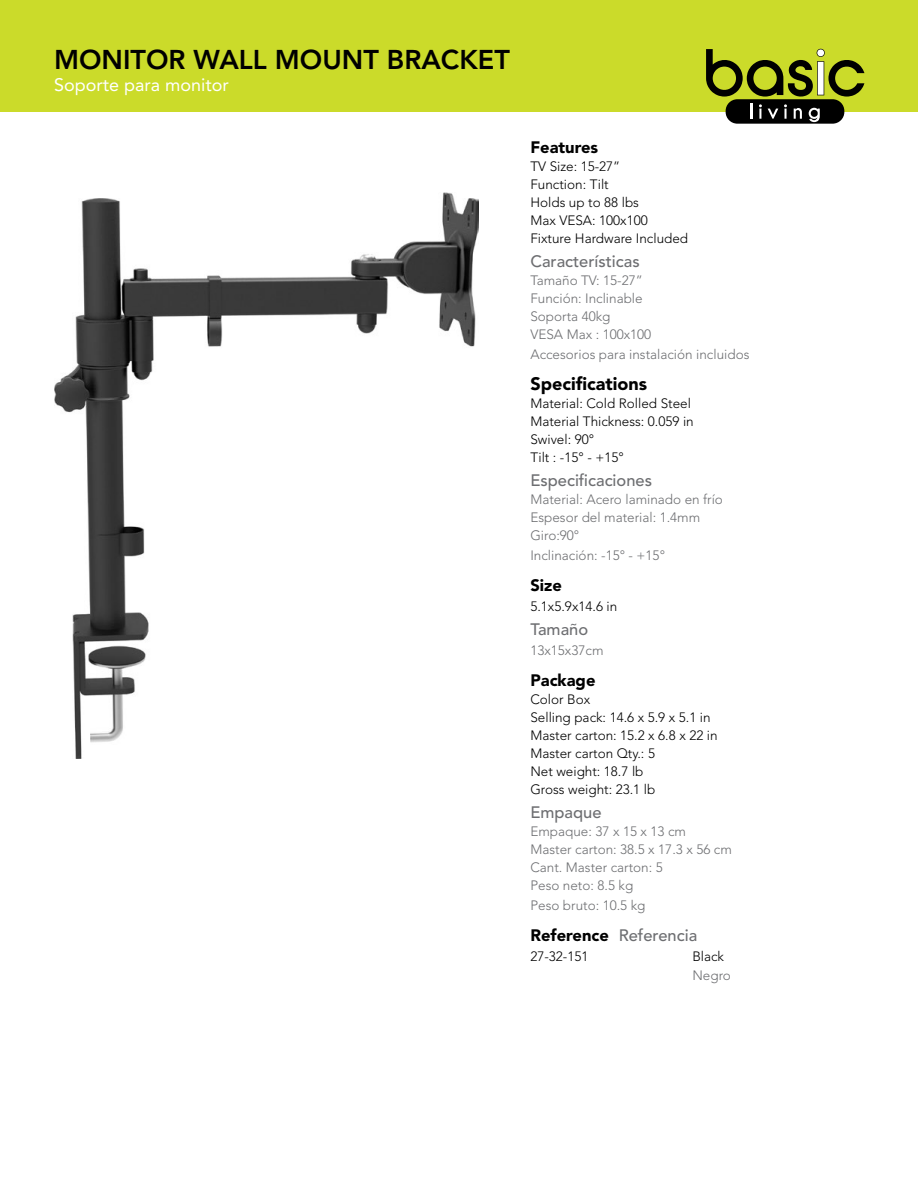
<style>
.page{position:relative;width:918px;height:1188px;background:#fff}
.page>*{position:absolute;margin:0;border:0;box-sizing:border-box;transform-origin:0 0}
.t1{font:800 27px "Avenir LT Std";color:#000}
.t2{font:18px "Avenir LT Std";color:#fff}
.t3{font:900 18px "Avenir LT Std";color:#000}
.t4{font:500 16.5px "Avenir LT Std";color:#6d6e71}
.t5{font:900 16.5px "Avenir LT Std";color:#000}
.t6{font:300 13.5px/18px "Avenir LT Std";color:#000}
.t7{font:300 13.5px/18px "Avenir LT Std";color:#6d6e71}
.s1{font-weight:900;color:#000}
</style>
<div class="page">
<div style="left:0;top:0;width:918px;height:111px;background:#cbdb2a"></div>
<svg style="left:706px;top:49px;width:158px;height:48px"></svg>
<div style="left:726px;top:99px;width:118px;height:25px;background:#000;border-radius:12px"></div>
<svg style="left:750px;top:103px;width:2px;height:16px"></svg>
<svg style="left:759px;top:104px;width:3px;height:15px"></svg>
<svg style="left:768px;top:109px;width:10px;height:10px"></svg>
<svg style="left:784px;top:104px;width:3px;height:15px"></svg>
<svg style="left:794px;top:108px;width:8px;height:11px"></svg>
<svg style="left:809px;top:108px;width:11px;height:14px"></svg>
<img style="left:54px;top:192px;width:424px;height:566px">
<h1 class="t1" style="left:54px;top:44px;width:457px">MONITOR WALL MOUNT BRACKET</h1>
<h2 class="t2" style="left:54px;top:74px;width:176px">Soporte para monitor</h2>
<p class="t5" style="left:530px;top:137px;width:69px">Features</p>
<p class="t6" style="left:530px;top:157px;width:159px">TV Size: 15-27”<br>Function: Tilt<br>Holds up to 88 lbs<br>Max VESA: 100x100<br>Fixture Hardware Included</p>
<p class="t4" style="left:530px;top:252px;width:111px">Características</p>
<p class="t7" style="left:530px;top:271px;width:122px">Tamaño TV: 15-27”<br>Función: Inclinable<br>Soporta 40kg<br>VESA Max : 100x100</p>
<p class="t7" style="left:530px;top:345px;width:221px">Accesorios para instalación incluidos</p>
<h2 class="t3" style="left:530px;top:373px;width:118px">Specifications</h2>
<p class="t6" style="left:530px;top:395px;width:165px">Material: Cold Rolled Steel<br>Material Thickness: 0.059 in<br>Swivel: 90°<br>Tilt : -15° - +15°</p>
<p class="t4" style="left:530px;top:471px;width:123px">Especificaciones</p>
<p class="t7" style="left:530px;top:491px;width:194px">Material: Acero laminado en frío<br>Espesor del material: 1.4mm<br>Giro:90°</p>
<p class="t7" style="left:530px;top:546px;width:136px">Inclinación: -15° - +15°</p>
<p class="t5" style="left:530px;top:576px;width:33px">Size</p>
<p class="t6" style="left:530px;top:597px;width:88px">5.1x5.9x14.6 in</p>
<p class="t4" style="left:530px;top:620px;width:59px">Tamaño</p>
<p class="t7" style="left:530px;top:641px;width:75px">13x15x37cm</p>
<p class="t5" style="left:530px;top:670px;width:67px">Package</p>
<p class="t6" style="left:530px;top:691px;width:189px">Color Box<br>Selling pack: 14.6 x 5.9 x 5.1 in<br>Master carton: 15.2 x 6.8 x 22 in<br>Master carton Qty.: 5<br>Net weight: 18.7 lb<br>Gross weight: 23.1 lb</p>
<p class="t4" style="left:530px;top:803px;width:73px">Empaque</p>
<p class="t7" style="left:530px;top:823px;width:203px">Empaque: 37 x 15 x 13 cm<br>Master carton: 38.5 x 17.3 x 56 cm<br>Cant. Master carton: 5<br>Peso neto: 8.5 kg</p>
<p class="t7" style="left:530px;top:896px;width:117px">Peso bruto: 10.5 kg</p>
<p class="t4" style="left:530px;top:926px;width:168px"><span class="s1">Reference</span> Referencia</p>
<p class="t6" style="left:530px;top:947px;width:60px">27-32-151</p>
<p class="t6" style="left:692px;top:947px;width:33px">Black</p>
<p class="t7" style="left:692px;top:967px;width:40px">Negro</p>
</div>
